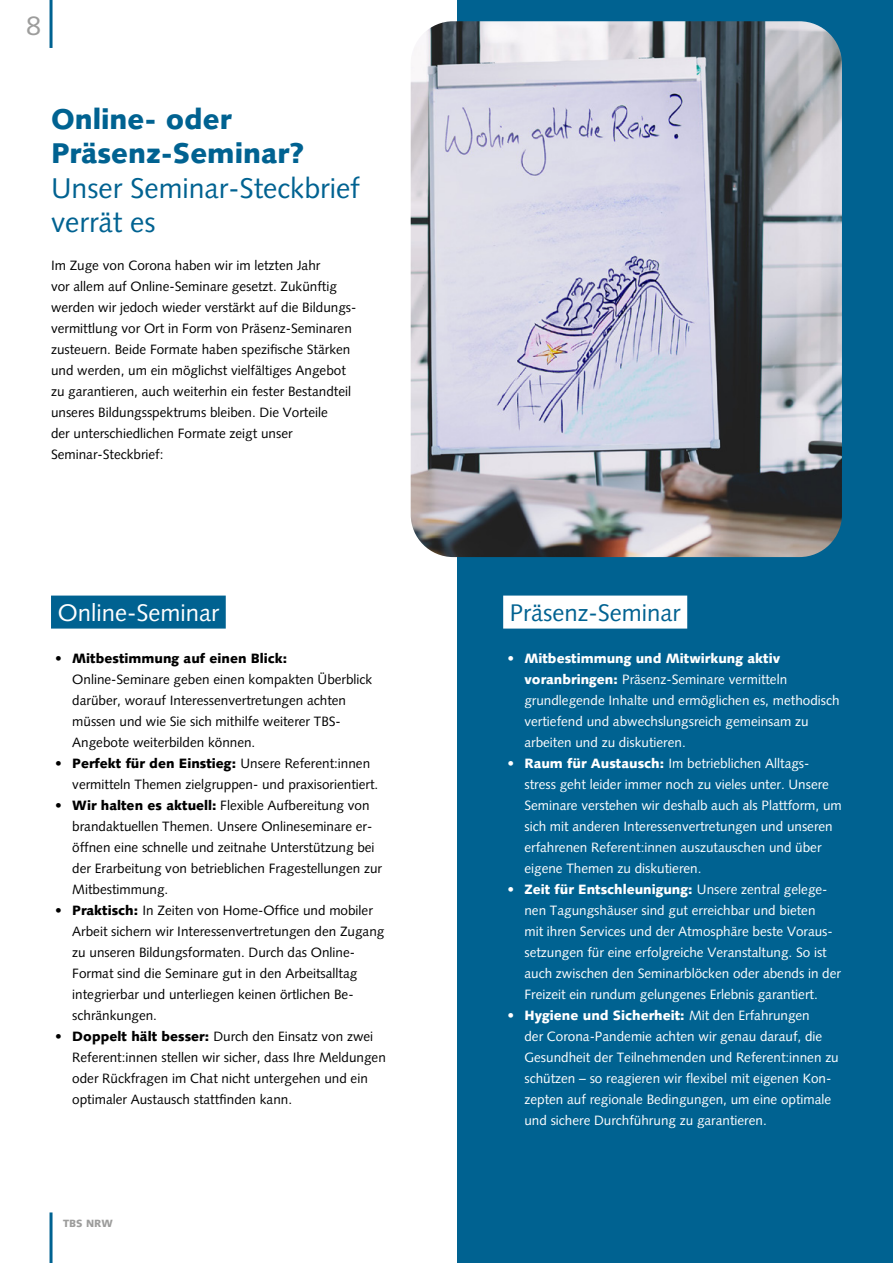
<style>
.page{position:relative;width:893px;height:1263px;background:#fff}
.page>*{position:absolute;margin:0;border:0;box-sizing:border-box;transform-origin:0 0}
.t1{font:28.5px/34.2px "Syntax LT";color:#006291}
.t2{font:900 28.5px/34.2px "Syntax LT";color:#006291}
.t3{font:27px "Syntax LT";color:#9d9d9c}
.t4{font:24px "Syntax LT";color:#006291}
.t5{font:24px "Syntax LT";color:#fff}
.t6{font:13.5px/21px "Syntax LT";color:#000}
.t7{font:13.5px/21px "Syntax LT";color:#fff}
.t8{font:900 10.5px "Syntax LT";color:#9d9d9c}
.s1{font-weight:900}
</style>
<div class="page">
<hr style="left:50px;top:0;width:3px;height:48px;background:#006291">
<hr style="left:50px;top:1212px;width:3px;height:51px;background:#006291">
<div style="left:51px;top:596px;width:175px;height:33px;background:#006291"></div>
<div style="left:457px;top:0;width:436px;height:1263px;background:#006291"></div>
<div style="left:503px;top:596px;width:184px;height:33px;background:#fff"></div>
<img style="left:411px;top:21px;width:431px;height:536px">
<h2 class="t3" style="left:26px;top:9px;width:17px">8</h2>
<h1 class="t2" style="left:51px;top:102px;width:255px">Online- oder<br>Präsenz-Seminar?</h1>
<h1 class="t1" style="left:51px;top:171px;width:310px">Unser Seminar-Steckbrief verrät es</h1>
<p class="t6" style="left:51px;top:255px;width:307px">Im Zuge von Corona haben wir im letzten Jahr<br>vor allem auf Online-Seminare gesetzt. Zukünftig werden wir jedoch wieder verstärkt auf die Bildungs&shy;vermittlung vor Ort in Form von Präsenz-Seminaren zusteuern. Beide Formate haben spezifische Stärken und werden, um ein möglichst vielfältiges Angebot zu garantieren, auch weiterhin ein fester Bestandteil unseres Bildungsspektrums bleiben. Die Vorteile<br>der unterschiedlichen Formate zeigt unser Seminar-Steckbrief:</p>
<h3 class="t5" style="left:58px;top:599px;width:163px">Online-Seminar</h3>
<p class="t6" style="left:72px;top:648px;width:302px;text-indent:-17px">• <span class="s1">Mitbestimmung auf einen Blick:<br></span>Online-Seminare geben einen kompakten Überblick darüber, worauf Interessenvertretungen achten müssen und wie Sie sich mithilfe weiterer TBS-Angebote weiterbilden können.</p>
<p class="t6" style="left:72px;top:753px;width:308px;text-indent:-17px">• <span class="s1">Perfekt für den Einstieg:</span> Unsere Referent:innen vermitteln Themen zielgruppen- und praxisorientiert.</p>
<p class="t6" style="left:72px;top:795px;width:311px;text-indent:-17px">• <span class="s1">Wir halten es aktuell:</span> Flexible Aufbereitung von brandaktuellen Themen. Unsere Onlineseminare er&shy;öffnen eine schnelle und zeitnahe Unterstützung bei der Erarbeitung von betrieblichen Fragestellungen zur Mitbestimmung.</p>
<p class="t6" style="left:72px;top:900px;width:314px;text-indent:-17px">• <span class="s1">Praktisch:</span> In Zeiten von Home-Office und mobiler Arbeit sichern wir Interessenvertretungen den Zugang zu unseren Bildungsformaten. Durch das Online-Format sind die Seminare gut in den Arbeitsalltag integrierbar und unterliegen keinen örtlichen Be&shy;schränkungen.</p>
<p class="t6" style="left:72px;top:1026px;width:315px;text-indent:-17px">• <span class="s1">Doppelt hält besser:</span> Durch den Einsatz von zwei Referent:innen stellen wir sicher, dass Ihre Meldungen oder Rückfragen im Chat nicht untergehen und ein optimaler Austausch stattfinden kann.</p>
<p class="t8" style="left:63px;top:1217px;width:51px">TBS NRW</p>
<h3 class="t4" style="left:510px;top:599px;width:172px">Präsenz-Seminar</h3>
<p class="t7" style="left:524px;top:648px;width:317px;text-indent:-17px">• <span class="s1">Mitbestimmung und Mitwirkung aktiv voranbringen:</span> Präsenz-Seminare vermitteln grundlegende Inhalte und ermöglichen es, methodisch vertiefend und abwechslungsreich gemeinsam zu arbeiten und zu diskutieren.</p>
<p class="t7" style="left:524px;top:753px;width:319px;text-indent:-17px">• <span class="s1">Raum für Austausch:</span> Im betrieblichen Alltags&shy;stress geht leider immer noch zu vieles unter. Unsere Seminare verstehen wir deshalb auch als Plattform, um sich mit anderen Interessenvertretungen und unseren erfahrenen Referent:innen auszutauschen und über eigene Themen zu diskutieren.</p>
<p class="t7" style="left:524px;top:879px;width:318px;text-indent:-17px">• <span class="s1">Zeit für Entschleunigung:</span> Unsere zentral gelege&shy;nen Tagungshäuser sind gut erreichbar und bieten<br>mit ihren Services und der Atmosphäre beste Voraus&shy;setzungen für eine erfolgreiche Veranstaltung. So ist auch zwischen den Seminarblöcken oder abends in der Freizeit ein rundum gelungenes Erlebnis garantiert.</p>
<p class="t7" style="left:524px;top:1005px;width:316px;text-indent:-17px">• <span class="s1">Hygiene und Sicherheit:</span> Mit den Erfahrungen<br>der Corona-Pandemie achten wir genau darauf, die Gesundheit der Teilnehmenden und Referent:innen zu schützen – so reagieren wir flexibel mit eigenen Kon&shy;zepten auf regionale Bedingungen, um eine optimale und sichere Durchführung zu garantieren.</p>
</div>
